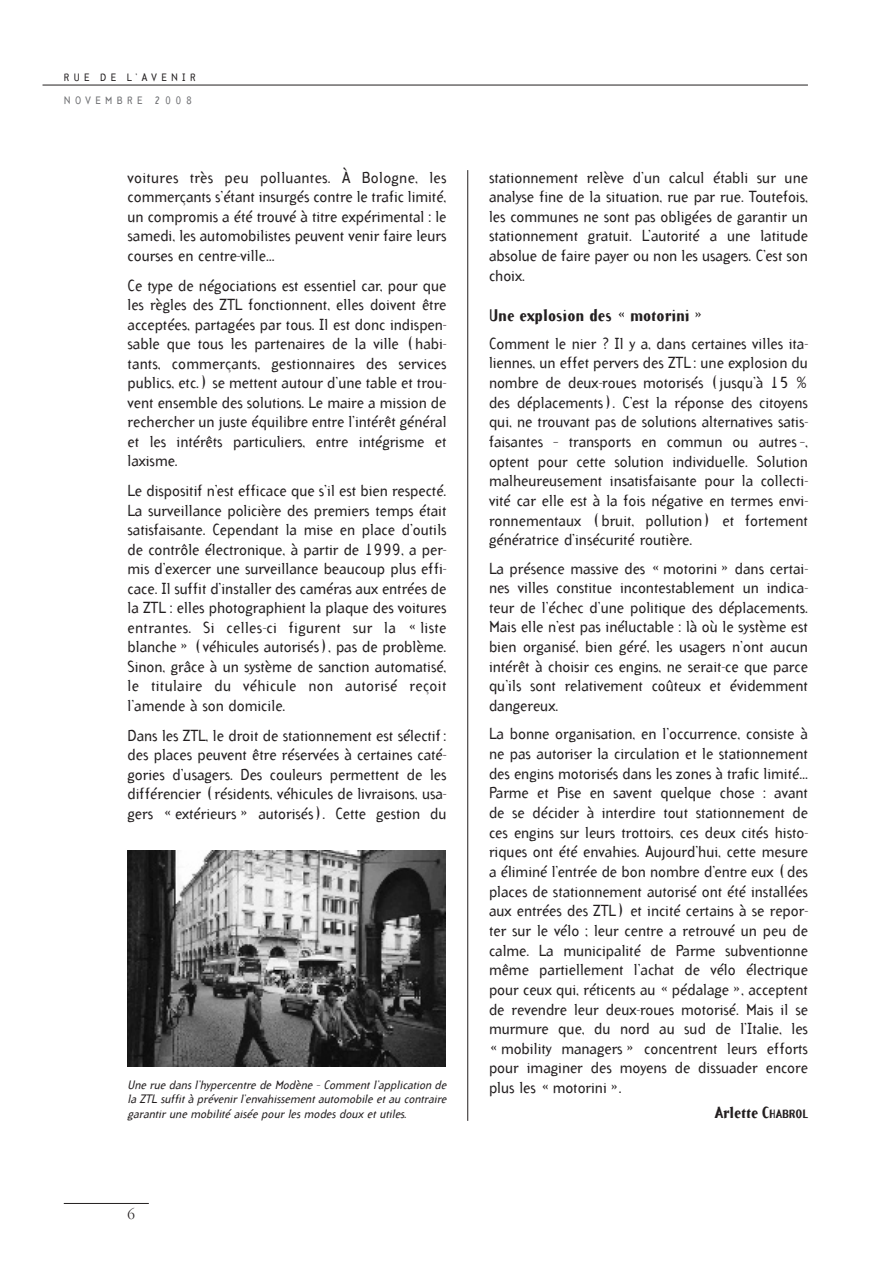
<style>
.page{position:relative;width:893px;height:1263px;background:#fff}
.page>*{position:absolute;margin:0;border:0;box-sizing:border-box;transform-origin:0 0}
.t1{font:700 16.5px "Arbitrary";color:#231f20}
.t2{font:15.75px/19.6px "Arbitrary";color:#231f20;text-align:justify}
.t3{font:700 15.75px "Arbitrary";color:#231f20}
.t4{font:300 15px "Garamond";color:#231f20}
.t5{font:italic 12px/14.2px "Arbitrary";color:#231f20;text-align:justify}
.t6{font:10.5px "Arbitrary";letter-spacing:.425em;color:#231f20}
.t7{font:10.5px "Arbitrary";letter-spacing:.425em;color:#6c6d70}
.s1{font-size:11.85px}
</style>
<div class="page">
<hr style="left:467px;top:170px;width:1px;height:951px;background:#231f20">
<hr style="left:43px;top:85px;width:765px;height:1px;background:#231f20">
<hr style="left:64px;top:1203px;width:85px;height:1px;background:#231f20">
<img style="left:128px;top:850px;width:317px;height:217px">
<p class="t6" style="left:64px;top:73px;width:133px">RUE DE L’AVENIR</p>
<p class="t7" style="left:64px;top:96px;width:130px">NOVEMBRE 2008</p>
<p class="t2" style="left:128px;top:169px;width:320px">voitures très peu polluantes. À Bologne, les commerçants s’étant insurgés contre le trafic limité, un compromis a été trouvé à titre expérimental : le samedi, les automobilistes peuvent venir faire leurs courses en centre-ville…</p>
<p class="t2" style="left:128px;top:277px;width:321px">Ce type de négociations est essentiel car, pour que les règles des ZTL fonctionnent, elles doivent être acceptées, partagées par tous. Il est donc indispen&shy;sable que tous les partenaires de la ville (habi&shy;tants, commerçants, gestionnaires des services publics, etc.) se mettent autour d’une table et trou&shy;vent ensemble des solutions. Le maire a mission de rechercher un juste équilibre entre l’intérêt général et les intérêts particuliers, entre intégrisme et laxisme.</p>
<p class="t2" style="left:128px;top:483px;width:321px">Le dispositif n’est efficace que s’il est bien respecté.<br>La surveillance policière des premiers temps était satisfaisante. Cependant la mise en place d’outils de contrôle électronique, à partir de 1999, a per&shy;mis d’exercer une surveillance beaucoup plus effi&shy;cace. Il suffit d’installer des caméras aux entrées de la ZTL : elles photographient la plaque des voitures entrantes. Si celles-ci figurent sur la « liste blanche » (véhicules auto risés), pas de problème.<br>Sinon, grâce à un système de sanction automatisé, le titulaire du véhicule non autorisé reçoit l’amende à son domicile.</p>
<p class="t2" style="left:128px;top:727px;width:321px">Dans les ZTL, le droit de stationnement est sélectif : des places peuvent être réservées à certaines caté&shy;gories d’usagers. Des couleurs permettent de les différencier (résidents, véhicules de livraisons, usa&shy;gers « extérieurs » autorisés). Cette gestion du</p>
<p class="t5" style="left:128px;top:1079px;width:323px">Une rue dans l’hypercentre de Modène – Comment l’application de la ZTL suffit à prévenir l’envahissement automobile et au contraire garantir une mobilité aisée pour les modes doux et utiles.</p>
<p class="t4" style="left:128px;top:1208px;width:9px">6</p>
<p class="t2" style="left:489px;top:169px;width:320px">stationnement relève d’un calcul établi sur une analyse fine de la situation, rue par rue. Toutefois, les communes ne sont pas obligées de garantir un stationnement gratuit. L’autorité a une latitude absolue de faire payer ou non les usagers. C’est son choix.</p>
<p class="t1" style="left:489px;top:308px;width:215px">Une explosion des « motorini »</p>
<p class="t2" style="left:489px;top:335px;width:321px">Comment le nier ? Il y a, dans certaines villes ita&shy;liennes, un effet pervers des ZTL : une explosion du nombre de deux-roues motorisés (jusqu’à 15 % des déplacements). C’est la réponse des citoyens qui, ne trouvant pas de solutions alternatives satis&shy;faisantes – transports en commun ou autres –, optent pour cette solution individuelle. Solution malheureusement insatisfaisante pour la collecti - vité car elle est à la fois négative en termes envi&shy;ronnementaux (bruit, pollution) et fortement génératrice d’insécurité routière.</p>
<p class="t2" style="left:489px;top:560px;width:321px">La présence massive des « motorini » dans certai&shy;nes villes constitue incontestablement un indica&shy;teur de l’échec d’une politique des déplacements.<br>Mais elle n’est pas inéluctable : là où le système est bien organisé, bien géré, les usagers n’ont aucun intérêt à choisir ces engins, ne serait-ce que parce qu’ils sont relativement coûteux et évidemment dangereux.</p>
<p class="t2" style="left:489px;top:725px;width:321px">La bonne organisation, en l’occurrence, consiste à ne pas autoriser la circulation et le stationnement des engins motorisés dans les zones à trafic limité… Parme et Pise en savent quelque chose : avant de se décider à interdire tout stationnement de ces engins sur leurs trottoirs, ces deux cités histo&shy;riques ont été envahies. Aujourd’hui, cette mesure a éliminé l’entrée de bon nombre d’entre eux (des places de stationnement autorisé ont été installées aux entrées des ZTL) et incité certains à se repor&shy;ter sur le vélo ; leur centre a retrouvé un peu de calme. La municipalité de Parme subventionne même partiellement l’achat de vélo électrique pour ceux qui, réticents au « pédalage », acceptent de revendre leur deux-roues motorisé. Mais il se murmure que, du nord au sud de l’Italie, les « mobility managers » concentrent leurs efforts pour imaginer des moyens de dissuader encore plus les « motorini ».</p>
<p class="t3" style="left:715px;top:1106px;width:95px">Arlette C<span class="s1">HABROL</span></p>
</div>
